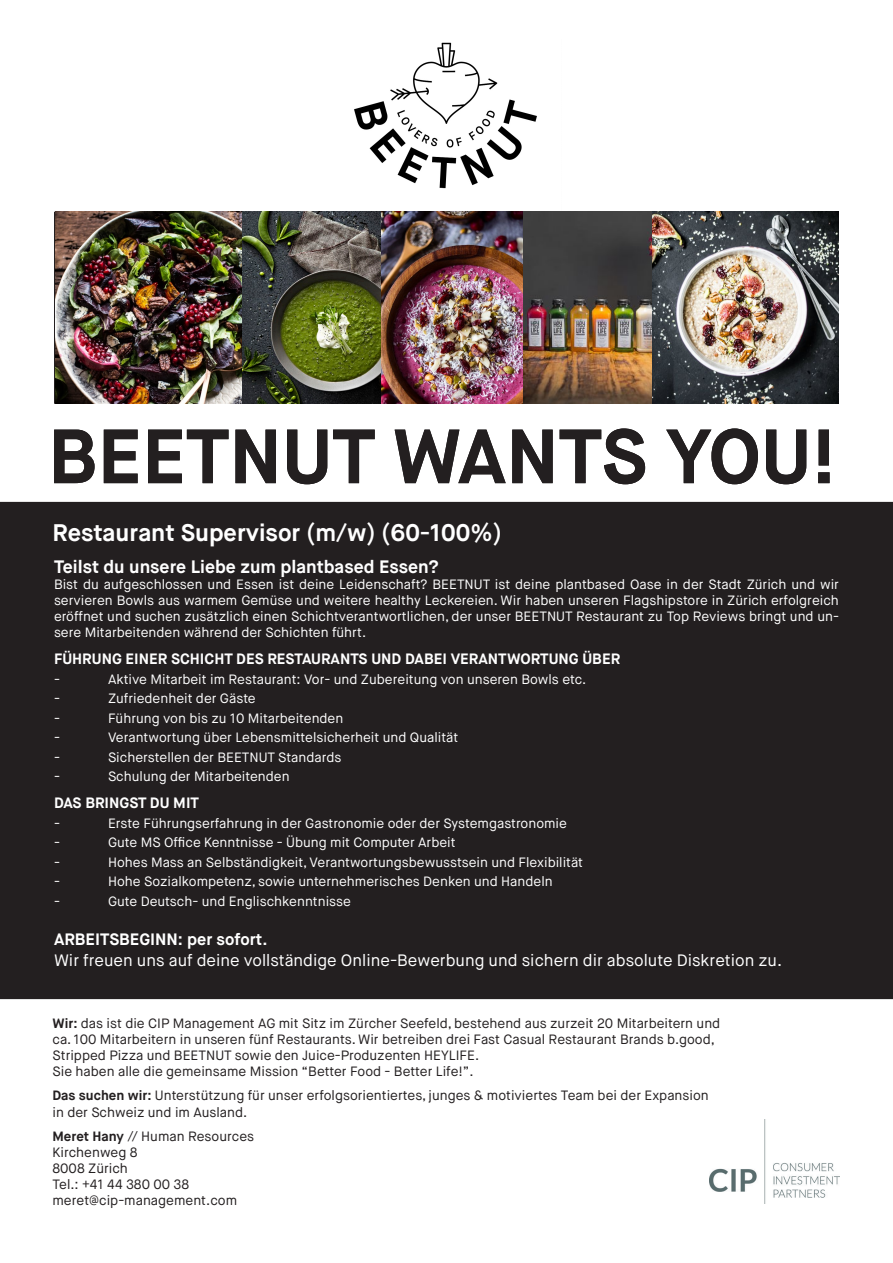
<style>
.page{position:relative;width:893px;height:1263px;background:#fff}
.page>*{position:absolute;margin:0;border:0;box-sizing:border-box;transform-origin:0 0}
.t1{font:700 76.5px "Maison Neue";color:#231f20}
.t2{font:700 24px "Maison Neue";color:#fff}
.t3{font:700 18px "Maison Neue";color:#fff}
.t4{font:16.5px "Maison Neue";color:#fff}
.t5{font:700 16.5px "Maison Neue";color:#fff}
.t6{font:700 15px "Maison Neue";color:#fff}
.t7{font:13.5px/16.2px "Maison Neue";color:#fff;text-align:justify}
.t8{font:13.5px/16.2px "Maison Neue";color:#231f20}
.s1{font-weight:700}
</style>
<div class="page">
<div style="left:1px;top:503px;width:891px;height:495px;background:#231f20"></div>
<img style="left:332px;top:42px;width:229px;height:170px">
<img style="left:56px;top:212px;width:464px;height:192px">
<img style="left:520px;top:212px;width:319px;height:192px">
<img style="left:709px;top:1119px;width:130px;height:84px">
<p class="t1" style="left:48px;top:408px;width:790px">BEETNUT WANTS YOU!</p>
<p class="t2" style="left:52px;top:517px;width:451px">Restaurant Supervisor (m/w) (60-100%)</p>
<p class="t3" style="left:54px;top:555px;width:386px">Teilst du unsere Liebe zum plantbased Essen?</p>
<p class="t7" style="left:54px;top:576px;width:786px">Bist du aufgeschlossen und Essen ist deine Leidenschaft? BEETNUT ist deine plantbased Oase in der Stadt Zürich und wir servieren Bowls aus warmem Gemüse und weitere healthy Leckereien. Wir haben unseren Flagshipstore in Zürich erfolgreich eröffnet und suchen zusätzlich einen Schichtverantwortlichen, der unser BEETNUT Restaurant zu Top Reviews bringt und un&shy;sere Mitarbeitenden während der Schichten führt.</p>
<p class="t6" style="left:54px;top:650px;width:568px">FÜHRUNG EINER SCHICHT DES RESTAURANTS UND DABEI VERANTWORTUNG ÜBER</p>
<p class="t7" style="left:54px;top:671px;width:7px">-</p>
<p class="t7" style="left:108px;top:671px;width:480px">Aktive Mitarbeit im Restaurant: Vor- und Zubereitung von unseren Bowls etc.</p>
<p class="t7" style="left:54px;top:691px;width:7px">-</p>
<p class="t7" style="left:108px;top:691px;width:149px">Zufriedenheit der Gäste</p>
<p class="t7" style="left:54px;top:710px;width:7px">-</p>
<p class="t7" style="left:108px;top:710px;width:237px">Führung von bis zu 10 Mitarbeitenden</p>
<p class="t7" style="left:54px;top:730px;width:7px">-</p>
<p class="t7" style="left:108px;top:730px;width:352px">Verantwortung über Lebensmittelsicherheit und Qualität</p>
<p class="t7" style="left:54px;top:749px;width:7px">-</p>
<p class="t7" style="left:108px;top:749px;width:235px">Sicherstellen der BEETNUT Standards</p>
<p class="t7" style="left:54px;top:769px;width:7px">-</p>
<p class="t7" style="left:108px;top:769px;width:183px">Schulung der Mitarbeitenden</p>
<p class="t6" style="left:54px;top:794px;width:147px">DAS BRINGST DU MIT</p>
<p class="t7" style="left:54px;top:815px;width:7px">-</p>
<p class="t7" style="left:108px;top:815px;width:460px">Erste Führungserfahrung in der Gastronomie oder der Systemgastronomie</p>
<p class="t7" style="left:54px;top:835px;width:7px">-</p>
<p class="t7" style="left:108px;top:835px;width:349px">Gute MS Office Kenntnisse - Übung mit Computer Arbeit</p>
<p class="t7" style="left:54px;top:854px;width:7px">-</p>
<p class="t7" style="left:108px;top:854px;width:477px">Hohes Mass an Selbständigkeit, Verantwortungsbewusstsein und Flexibilität</p>
<p class="t7" style="left:54px;top:874px;width:7px">-</p>
<p class="t7" style="left:108px;top:874px;width:446px">Hohe Sozialkompetenz, sowie unternehmerisches Denken und Handeln</p>
<p class="t7" style="left:54px;top:893px;width:7px">-</p>
<p class="t7" style="left:108px;top:893px;width:245px">Gute Deutsch- und Englischkenntnisse</p>
<p class="t5" style="left:54px;top:929px;width:215px">ARBEITSBEGINN: per sofort.</p>
<p class="t4" style="left:54px;top:950px;width:730px">Wir freuen uns auf deine vollständige Online-Bewerbung und sichern dir absolute Diskretion zu.</p>
<p class="t8" style="left:52px;top:1015px;width:669px"><span class="s1">Wir:</span> das ist die CIP Management AG mit Sitz im Zürcher Seefeld, bestehend aus zurzeit 20 Mitarbeitern und ca. 100 Mitarbeitern in unseren fünf Restaurants. Wir betreiben drei Fast Casual Restaurant Brands b.good, Stripped Pizza und BEETNUT sowie den Juice-Produzenten HEYLIFE.<br>Sie haben alle die gemeinsame Mission “Better Food - Better Life!”.</p>
<p class="t8" style="left:52px;top:1088px;width:658px"><span class="s1">Das suchen wir:</span> Unterstützung für unser erfolgsorientiertes, junges &amp; motiviertes Team bei der Expansion in der Schweiz und im Ausland.</p>
<p class="t8" style="left:52px;top:1128px;width:203px"><span class="s1">Meret Hany</span> // Human Resources<br>Kirchenweg 8<br>8008 Zürich</p>
<p class="t8" style="left:52px;top:1176px;width:138px">Tel.: +41 44 380 00 38</p>
<p class="t8" style="left:52px;top:1193px;width:186px">meret@cip-management.com</p>
</div>
